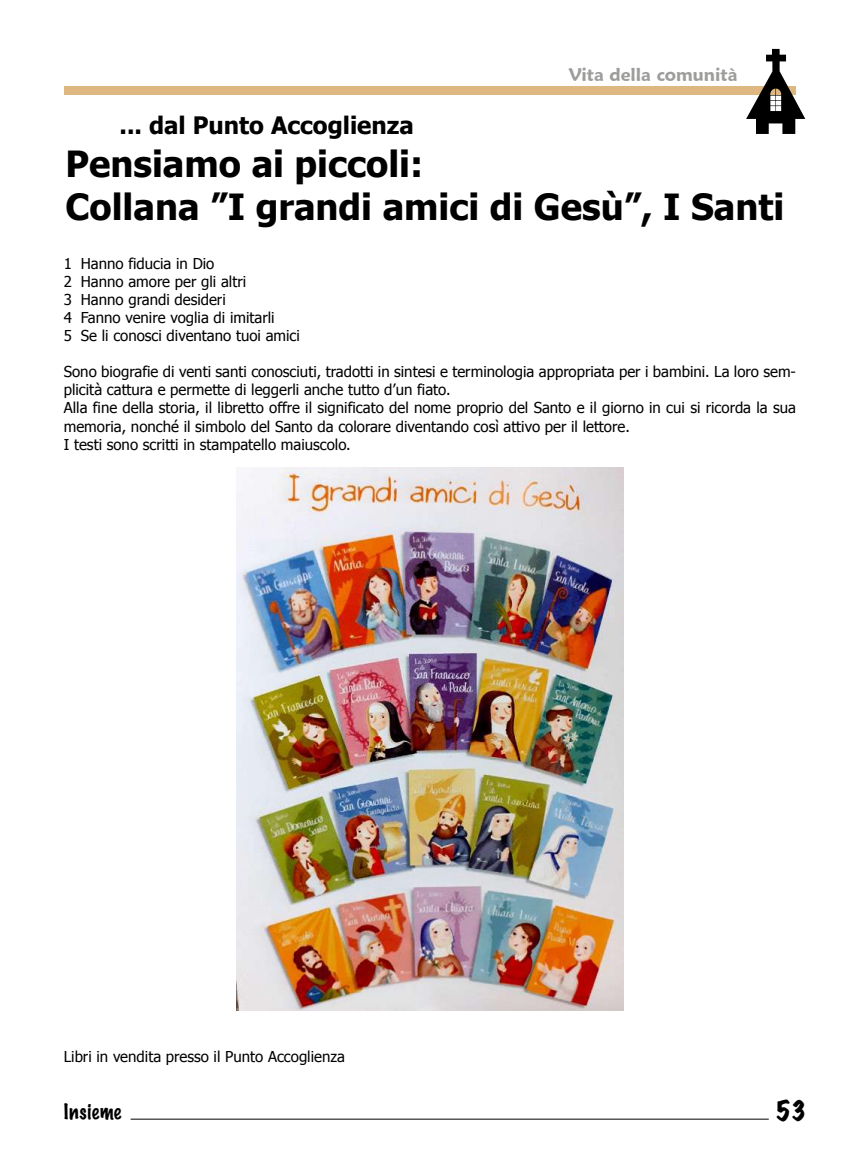
<style>
.page{position:relative;width:859px;height:1161px;background:#fff}
.page>*{position:absolute;margin:0;border:0;box-sizing:border-box;transform-origin:0 0}
.t1{font:700 36px/43.2px "Tahoma";color:#000}
.t2{font:700 24px "Tahoma";color:#000}
.t3{font:expanded 24px "Marker Felt";color:#000}
.t4{font:100 19.5px "Marker Felt";letter-spacing:.035em;color:#000}
.t5{font:600 18px "Maiandra GD";color:#9d9d9c}
.t6{font:15px/18px "Tahoma";color:#000}
</style>
<div class="page">
<hr style="left:131px;top:1119px;width:637px;height:1px;background:#000">
<div style="left:64px;top:86px;width:731px;height:8px;background:#dfb780"></div>
<svg style="left:746px;top:49px;width:59px;height:85px"></svg>
<img style="left:237px;top:468px;width:387px;height:543px">
<p class="t5" style="left:569px;top:63px;width:170px">Vita della comunità</p>
<h2 class="t2" style="left:119px;top:108px;width:296px">... dal Punto Accoglienza</h2>
<h1 class="t1" style="left:65px;top:140px;width:720px">Pensiamo ai piccoli:<br>Collana ”I grandi amici di Gesù”, I Santi</h1>
<p class="t6" style="left:64px;top:254px;width:238px">1 Hanno fiducia in Dio<br>2 Hanno amore per gli altri<br>3 Hanno grandi desideri<br>4 Fanno venire voglia di imitarli<br>5 Se li conosci diventano tuoi amici</p>
<p class="t6" style="left:64px;top:362px;width:734px">Sono biografie di venti santi conosciuti, tradotti in sintesi e terminologia appropriata per i bambini. La loro sem&shy;plicità cattura e permette di leggerli anche tutto d’un fiato.<br>Alla fine della storia, il libretto offre il significato del nome proprio del Santo e il giorno in cui si ricorda la sua memoria, nonché il simbolo del Santo da colorare diventando così attivo per il lettore.<br>I testi sono scritti in stampatello maiuscolo.</p>
<p class="t6" style="left:64px;top:1046px;width:283px">Libri in vendita presso il Punto Accoglienza</p>
<h3 class="t4" style="left:64px;top:1096px;width:59px">Insieme</h3>
<h2 class="t3" style="left:775px;top:1091px;width:33px">53</h2>
</div>
